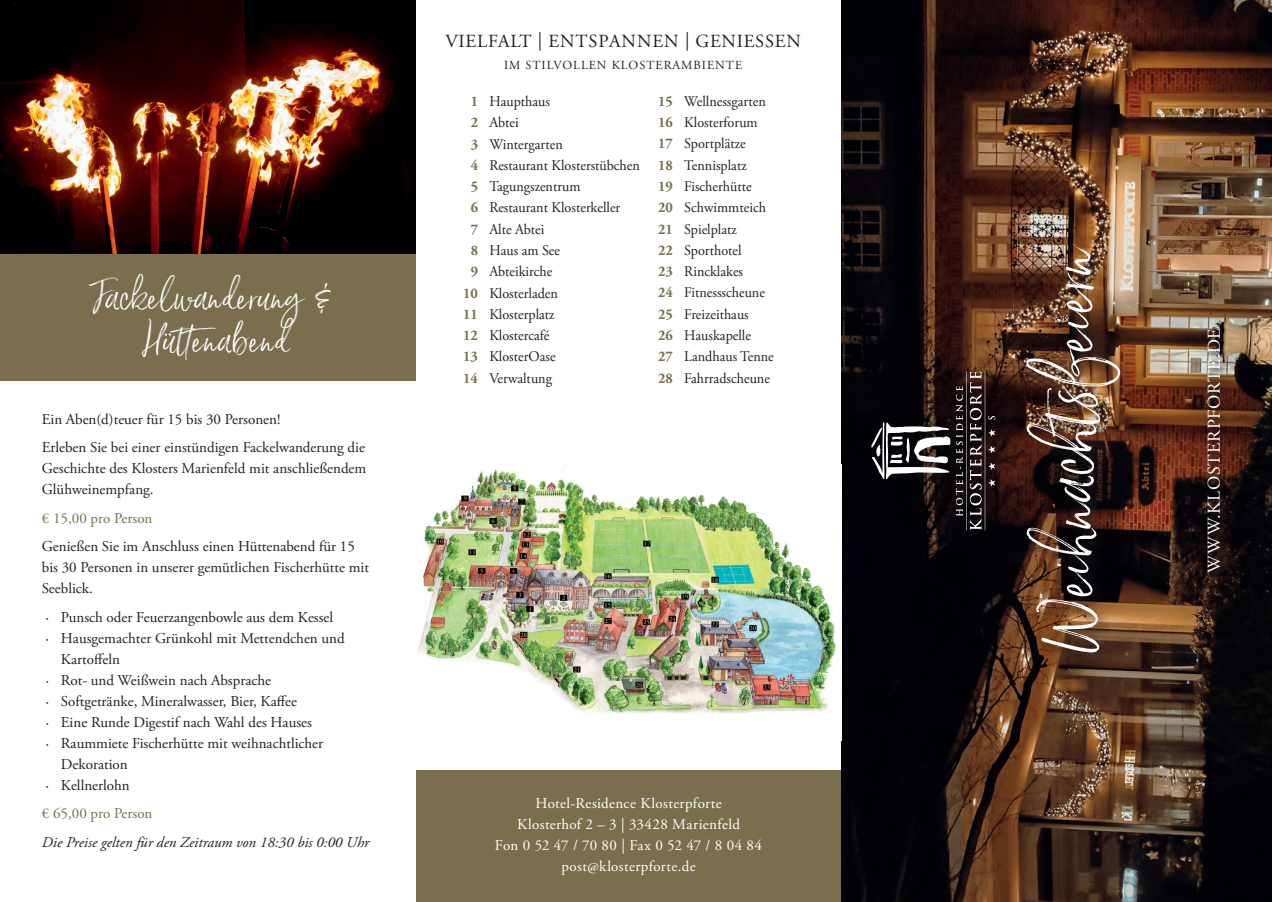
<style>
.page{position:relative;width:1272px;height:902px;background:#fff}
.page>*{position:absolute;margin:0;border:0;box-sizing:border-box;transform-origin:0 0}
.t1{font:68.85px "Saturday Script";color:#fff}
.t2{font:36px/43.2px "Saturday Script";color:#fff;text-align:center}
.t3{font:18.45px "Adobe Garamond Pro";letter-spacing:.04em;color:#231f20}
.t4{font:18px "Adobe Garamond Pro";letter-spacing:.03em;color:#fff}
.t5{font:15px/28.5px "Adobe Garamond Pro";color:#231f20}
.t6{font:15px/21px "Adobe Garamond Pro";letter-spacing:.02em;color:#fff;text-align:center}
.t7{font:italic 15px "Adobe Garamond Pro";color:#231f20}
.t8{font:15px "Adobe Garamond Pro";color:#7a6e4f}
.t9{font:14.7px/21.3px "Adobe Garamond Pro";color:#231f20;scale:.96 1}
.t10{font:12.3px "Adobe Garamond Pro";letter-spacing:.08em;color:#231f20}
.s1{color:#7a6e4f}
.s2{color:#7a6e4d}
.s3{font-weight:700;color:#7a6e4f}
</style>
<div class="page">
<div style="left:0;top:253px;width:416px;height:128px;background:#7a6e4f"></div>
<img style="left:0;top:0;width:416px;height:253px">
<div style="left:416px;top:770px;width:426px;height:131px;background:#7a6e4f"></div>
<img style="left:841px;top:0;width:430px;height:901px">
<svg style="left:871px;top:371px;width:124px;height:159px;background:#2d2729"></svg>
<svg style="left:1205px;top:327px;width:22px;height:253px;background:#422a21"></svg>
<div style="left:1023px;top:242px;width:111px;height:425px;background:#231f20;opacity:.75"></div>
<img style="left:418px;top:464px;width:418px;height:250px">
<h2 class="t2" style="left:92px;top:274px;width:238px">Fackelwanderung &amp;<br>Hüttenabend</h2>
<p class="t5" style="left:42px;top:405px;width:325px">Ein Aben(d)teuer für 15 bis 30 Personen!<br>Erleben Sie bei einer einstündigen Fackelwanderung die</p>
<p class="t5" style="left:42px;top:458px;width:326px;line-height:21px">Geschichte des Klosters Marienfeld mit anschließendem<br>Glühweinempfang.</p>
<p class="t5" style="left:42px;top:504px;width:314px"><span class="s1">€</span> <span class="s2">15,00 pro Person<br></span>Genießen Sie im Anschluss einen Hüttenabend für 15</p>
<p class="t5" style="left:42px;top:557px;width:328px;line-height:21px">bis 30 Personen in unserer gemütlichen Fischerhütte mit<br>Seeblick.</p>
<p class="t5" style="left:46px;top:603px;width:289px">· Punsch oder Feuerzangenbowle aus dem Kessel</p>
<p class="t5" style="left:46px;top:624px;width:301px">· Hausgemachter Grünkohl mit Mettendchen und</p>
<p class="t5" style="left:61px;top:645px;width:61px">Kartoffeln</p>
<p class="t5" style="left:46px;top:666px;width:227px">· Rot- und Weißwein nach Absprache</p>
<p class="t5" style="left:46px;top:687px;width:253px">· Softgetränke, Mineralwasser, Bier, Kaffee</p>
<p class="t5" style="left:46px;top:708px;width:268px">· Eine Runde Digestif nach Wahl des Hauses</p>
<p class="t5" style="left:46px;top:729px;width:279px">· Raummiete Fischerhütte mit weihnachtlicher</p>
<p class="t5" style="left:61px;top:750px;width:68px">Dekoration</p>
<p class="t5" style="left:46px;top:771px;width:86px">· Kellnerlohn</p>
<p class="t8" style="left:42px;top:804px;width:112px">€ 65,00 pro Person</p>
<p class="t7" style="left:42px;top:833px;width:329px">Die Preise gelten für den Zeitraum von 18:30 bis 0:00 Uhr</p>
<p class="t3" style="left:445px;top:30px;width:357px">VIELFALT | ENTSPANNEN | GENIESSEN</p>
<p class="t10" style="left:504px;top:58px;width:240px">IM STILVOLLEN KLOSTERAMBIENTE</p>
<p class="t9" style="left:470px;top:91px;width:84px"><span class="s3">1</span> Haupthaus</p>
<p class="t9" style="left:470px;top:112px;width:52px"><span class="s3">2</span> Abtei</p>
<p class="t9" style="left:470px;top:134px;width:97px"><span class="s3">3</span> Wintergarten</p>
<p class="t9" style="left:470px;top:155px;width:178px"><span class="s3">4</span> Restaurant Klosterstübchen</p>
<p class="t9" style="left:470px;top:176px;width:116px"><span class="s3">5</span> Tagungszentrum</p>
<p class="t9" style="left:470px;top:197px;width:157px"><span class="s3">6</span> Restaurant Klosterkeller</p>
<p class="t9" style="left:470px;top:219px;width:78px"><span class="s3">7</span> Alte Abtei</p>
<p class="t9" style="left:470px;top:240px;width:95px"><span class="s3">8</span> Haus am See</p>
<p class="t9" style="left:470px;top:261px;width:87px"><span class="s3">9</span> Abteikirche</p>
<p class="t9" style="left:463px;top:283px;width:100px"><span class="s3">10</span> Klosterladen</p>
<p class="t9" style="left:463px;top:304px;width:97px"><span class="s3">11</span> Klosterplatz</p>
<p class="t9" style="left:463px;top:325px;width:91px"><span class="s3">12</span> Klostercafé</p>
<p class="t9" style="left:463px;top:346px;width:98px"><span class="s3">13</span> KlosterOase</p>
<p class="t9" style="left:463px;top:368px;width:94px"><span class="s3">14</span> Verwaltung</p>
<p class="t9" style="left:658px;top:91px;width:122px"><span class="s3">15</span> Wellnessgarten<br><span class="s3">16</span> Klosterforum<br><span class="s3">17</span> Sportplätze<br><span class="s3">18</span> Tennisplatz<br><span class="s3">19</span> Fischerhütte<br><span class="s3">20</span> Schwimmteich<br><span class="s3">21</span> Spielplatz<br><span class="s3">22</span> Sporthotel<br><span class="s3">23</span> Rincklakes<br><span class="s3">24</span> Fitnessscheune<br><span class="s3">25</span> Freizeithaus<br><span class="s3">26</span> Hauskapelle<br><span class="s3">27</span> Landhaus Tenne<br><span class="s3">28</span> Fahrradscheune</p>
<p class="t6" style="left:495px;top:793px;width:269px">Hotel-Residence Klosterpforte<br>Klosterhof 2 – 3 | 33428 Marienfeld<br>Fon 0 52 47 / 70 80 | Fax 0 52 47 / 8 04 84 post@klosterpforte.de</p>
<h1 class="t1" style="left:1026px;top:654px;width:412px;rotate:-90deg">Weihnachtsfeiern</h1>
<p class="t4" style="left:1203px;top:573px;width:246px;rotate:-90deg">WWW.KLOSTERPFORTE.DE</p>
</div>
